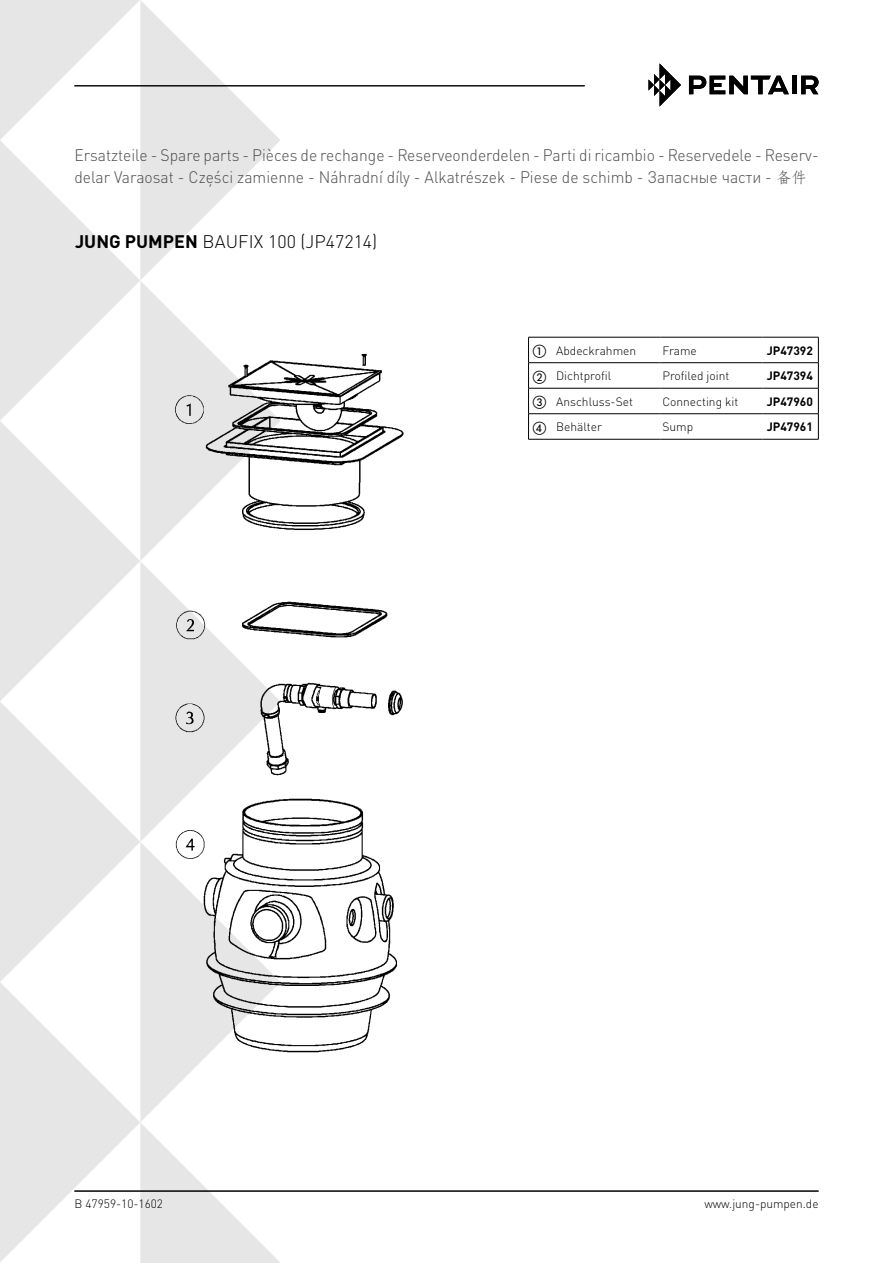
<style>
.page{position:relative;width:893px;height:1263px;background:#fff}
.page>*{position:absolute;margin:0;border:0;box-sizing:border-box;transform-origin:0 0}
.t1{font:300 18px "DIN Pro";color:#000}
.t2{font:300 16.5px/21.6px "DIN Pro";color:#4c4c4c;scale:.95 1}
.Test{font:300 12px "DIN Pro";color:#000}
.Test-2{font:700 12px "DIN Pro";color:#000}
.s1{font-family:"Adobe Fangsong Std";font-weight:400;font-size:15px}
.s2{font-weight:700}
</style>
<div class="page">
<svg style="left:0;top:0;width:281px;height:140px"></svg>
<svg style="left:0;top:140px;width:280px;height:281px"></svg>
<svg style="left:0;top:421px;width:144px;height:280px;fill:#eee"></svg>
<svg style="left:0;top:701px;width:144px;height:281px"></svg>
<svg style="left:0;top:982px;width:281px;height:281px"></svg>
<svg style="left:0;top:1262px;width:13px;height:1px"></svg>
<hr style="left:74px;top:1191px;width:745px;height:1px;background:#000">
<hr style="left:74px;top:85px;width:511px;height:1px;background:#000">
<svg style="left:648px;top:63px;width:33px;height:44px"></svg>
<svg style="left:689px;top:76px;width:100px;height:18px"></svg>
<hr style="left:792px;top:76px;width:4px;height:18px;background:#000">
<svg style="left:801px;top:76px;width:18px;height:18px"></svg>
<img style="left:144px;top:337px;width:260px;height:723px">
<hr style="left:554px;top:337px;width:106px;height:1px;background:#000">
<hr style="left:660px;top:337px;width:102px;height:1px;background:#000">
<hr style="left:762px;top:337px;width:57px;height:1px;background:#000">
<hr style="left:554px;top:362px;width:106px;height:1px;background:#000">
<hr style="left:660px;top:362px;width:102px;height:1px;background:#000">
<hr style="left:762px;top:362px;width:57px;height:1px;background:#000">
<hr style="left:554px;top:388px;width:106px;height:1px;background:#000">
<hr style="left:660px;top:388px;width:102px;height:1px;background:#000">
<hr style="left:762px;top:388px;width:57px;height:1px;background:#000">
<hr style="left:554px;top:413px;width:106px;height:1px;background:#000">
<hr style="left:660px;top:413px;width:102px;height:1px;background:#000">
<hr style="left:762px;top:413px;width:57px;height:1px;background:#000">
<svg style="left:818px;top:337px;width:1px;height:102px"></svg>
<hr style="left:554px;top:439px;width:106px;height:1px;background:#000">
<hr style="left:660px;top:439px;width:102px;height:1px;background:#000">
<hr style="left:762px;top:439px;width:57px;height:1px;background:#000">
<svg style="left:528px;top:337px;width:26px;height:103px"></svg>
<p class="t2" style="left:74px;top:143px;width:782px">Ersatzteile - Spare parts - Pièces de rechange - Reserveonderdelen - Parti di ricambio - Reservedele - Reserv&shy;delar Varaosat - Części zamienne - Náhradní díly - Alkatrészek - Piese de schimb - Запасные части - <span class="s1">备件</span></p>
<p class="t1" style="left:75px;top:227px;width:304px"><span class="s2">JUNG PUMPEN</span> BAUFIX 100 (JP47214)</p>
<p class="Test" style="left:556px;top:341px;width:82px">Abdeckrahmen</p>
<p class="Test" style="left:662px;top:341px;width:36px">Frame</p>
<p class="Test-2" style="left:767px;top:340px;width:48px">JP47392</p>
<p class="Test" style="left:556px;top:366px;width:56px">Dichtprofil</p>
<p class="Test" style="left:662px;top:366px;width:68px">Profiled joint</p>
<p class="Test-2" style="left:767px;top:366px;width:48px">JP47394</p>
<p class="Test" style="left:556px;top:392px;width:78px">Anschluss-Set</p>
<p class="Test" style="left:662px;top:392px;width:77px">Connecting kit</p>
<p class="Test-2" style="left:767px;top:391px;width:48px">JP47960</p>
<p class="Test" style="left:556px;top:417px;width:47px">Behälter</p>
<p class="Test" style="left:662px;top:417px;width:32px">Sump</p>
<p class="Test-2" style="left:767px;top:417px;width:48px">JP47961</p>
<p class="Test" style="left:74px;top:1195px;width:90px">B 47959-10-1602</p>
<p class="Test" style="left:704px;top:1195px;width:116px">www.jung-pumpen.de</p>
</div>
